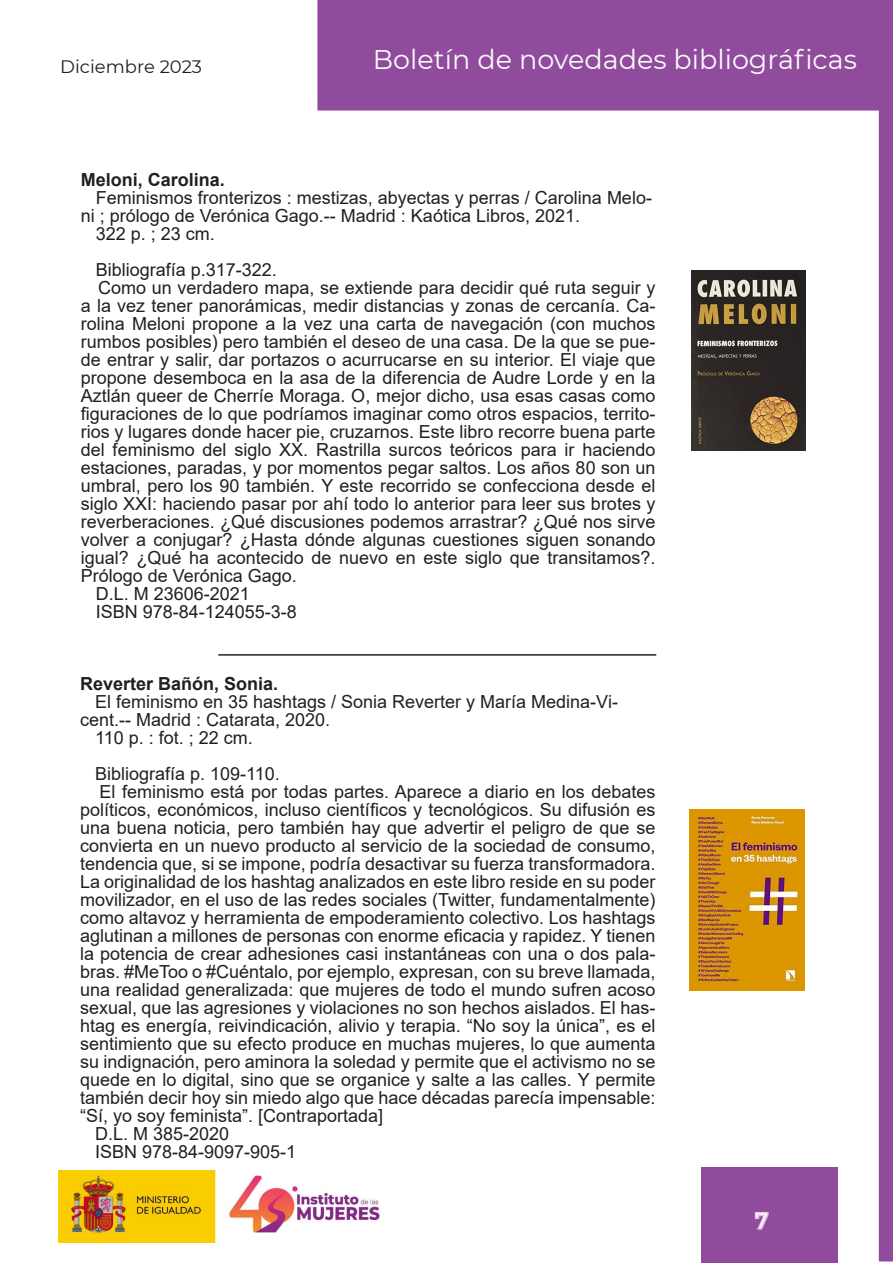
<style>
.page{position:relative;width:893px;height:1263px;background:#fff}
.page>*{position:absolute;margin:0;border:0;box-sizing:border-box;transform-origin:0 0}
.t1{font:27px "Montserrat";color:#fafafa}
.t2{font:21px "Montserrat";color:#fff}
.Cuerpo_de_texto{font:18px/18px "Arial";color:#231f20}
.Cuerpo_de_texto-2{font:700 18px "Arial";color:#231f20}
.t3{font:18px "Montserrat";color:#231f20}
</style>
<div class="page">
<div style="left:702px;top:1167px;width:136px;height:96px;background:#904b9d"></div>
<svg style="left:754px;top:1212px;width:15px;height:18px"></svg>
<div style="left:317px;top:0;width:576px;height:111px;background:#904b9d"></div>
<hr style="left:218px;top:654px;width:438px;height:2px;background:#231f20">
<div style="left:879px;top:109px;width:14px;height:1152px;background:#904b9d"></div>
<img style="left:59px;top:1170px;width:322px;height:72px">
<img style="left:692px;top:270px;width:113px;height:181px">
<img style="left:689px;top:810px;width:115px;height:180px">
<p class="t3" style="left:60px;top:55px;width:143px">Diciembre 2023</p>
<h1 class="t1" style="left:373px;top:40px;width:485px">Boletín de novedades bibliográficas</h1>
<p class="Cuerpo_de_texto-2" style="left:81px;top:167px;width:146px">Meloni, Carolina.</p>
<p class="Cuerpo_de_texto" style="left:81px;top:189px;width:573px;text-indent:15px">Feminismos fronterizos : mestizas, abyectas y perras / Carolina Melo&shy;ni ; prólogo de Verónica Gago.-- Madrid : Kaótica Libros, 2021.</p>
<p class="Cuerpo_de_texto" style="left:96px;top:225px;width:121px">322 p. ; 23 cm.</p>
<p class="Cuerpo_de_texto" style="left:96px;top:261px;width:183px">Bibliografía p.317-322.</p>
<p class="Cuerpo_de_texto" style="left:81px;top:279px;width:576px;text-align:justify;text-indent:17px">Como un verdadero mapa, se extiende para decidir qué ruta seguir y a la vez tener panorámicas, medir distancias y zonas de cercanía. Ca&shy;rolina Meloni propone a la vez una carta de navegación (con muchos rumbos posibles) pero también el deseo de una casa. De la que se pue&shy;de entrar y salir, dar portazos o acurrucarse en su interior. El viaje que propone desemboca en la asa de la diferencia de Audre Lorde y en la Aztlán queer de Cherríe Moraga. O, mejor dicho, usa esas casas como figuraciones de lo que podríamos imaginar como otros espacios, territo&shy;rios y lugares donde hacer pie, cruzarnos. Este libro recorre buena parte del feminismo del siglo XX. Rastrilla surcos teóricos para ir haciendo estaciones, paradas, y por momentos pegar saltos. Los años 80 son un umbral, pero los 90 también. Y este recorrido se confecciona desde el siglo XXI: haciendo pasar por ahí todo lo anterior para leer sus brotes y reverberaciones. ¿Qué discusiones podemos arrastrar? ¿Qué nos sirve volver a conjugar? ¿Hasta dónde algunas cuestiones siguen sonando igual? ¿Qué ha acontecido de nuevo en este siglo que transitamos?.<br>Prólogo de Verónica Gago.</p>
<p class="Cuerpo_de_texto" style="left:96px;top:585px;width:156px">D.L. M 23606-2021</p>
<p class="Cuerpo_de_texto" style="left:96px;top:603px;width:203px">ISBN 978-84-124055-3-8</p>
<p class="Cuerpo_de_texto-2" style="left:80px;top:671px;width:200px">Reverter Bañón, Sonia.</p>
<p class="Cuerpo_de_texto" style="left:80px;top:692px;width:539px;text-indent:15px">El feminismo en 35 hashtags / Sonia Reverter y María Medina-Vi&shy;cent.-- Madrid : Catarata, 2020.</p>
<p class="Cuerpo_de_texto" style="left:95px;top:728px;width:159px">110 p. : fot. ; 22 cm.</p>
<p class="Cuerpo_de_texto" style="left:95px;top:764px;width:186px">Bibliografía p. 109-110.</p>
<p class="Cuerpo_de_texto" style="left:80px;top:782px;width:577px;text-align:justify;text-indent:20px">El feminismo está por todas partes. Aparece a diario en los debates políticos, económicos, incluso científicos y tecnológicos. Su difusión es una buena noticia, pero también hay que advertir el peligro de que se convierta en un nuevo producto al servicio de la sociedad de consumo, tendencia que, si se impone, podría desactivar su fuerza transformadora.<br>La originalidad de los hashtag analizados en este libro reside en su poder movilizador, en el uso de las redes sociales (Twitter, fundamentalmente) como altavoz y herramienta de empoderamiento colectivo. Los hashtags aglutinan a millones de personas con enorme eficacia y rapidez. Y tienen la potencia de crear adhesiones casi instantáneas con una o dos pala&shy;bras. #MeToo o #Cuéntalo, por ejemplo, expresan, con su breve llamada, una realidad generalizada: que mujeres de todo el mundo sufren acoso sexual, que las agresiones y violaciones no son hechos aislados. El has&shy;htag es energía, reivindicación, alivio y terapia. “No soy la única”, es el sentimiento que su efecto produce en muchas mujeres, lo que aumenta su indignación, pero aminora la soledad y permite que el activismo no se quede en lo digital, sino que se organice y salte a las calles. Y permite también decir hoy sin miedo algo que hace décadas parecía impensable: “Sí, yo soy feminista”. [Contraportada]</p>
<p class="Cuerpo_de_texto" style="left:95px;top:1124px;width:136px">D.L. M 385-2020</p>
<p class="Cuerpo_de_texto" style="left:95px;top:1142px;width:203px">ISBN 978-84-9097-905-1</p>
<p class="t2" style="left:756px;top:1206px;width:14px">7</p>
</div>
